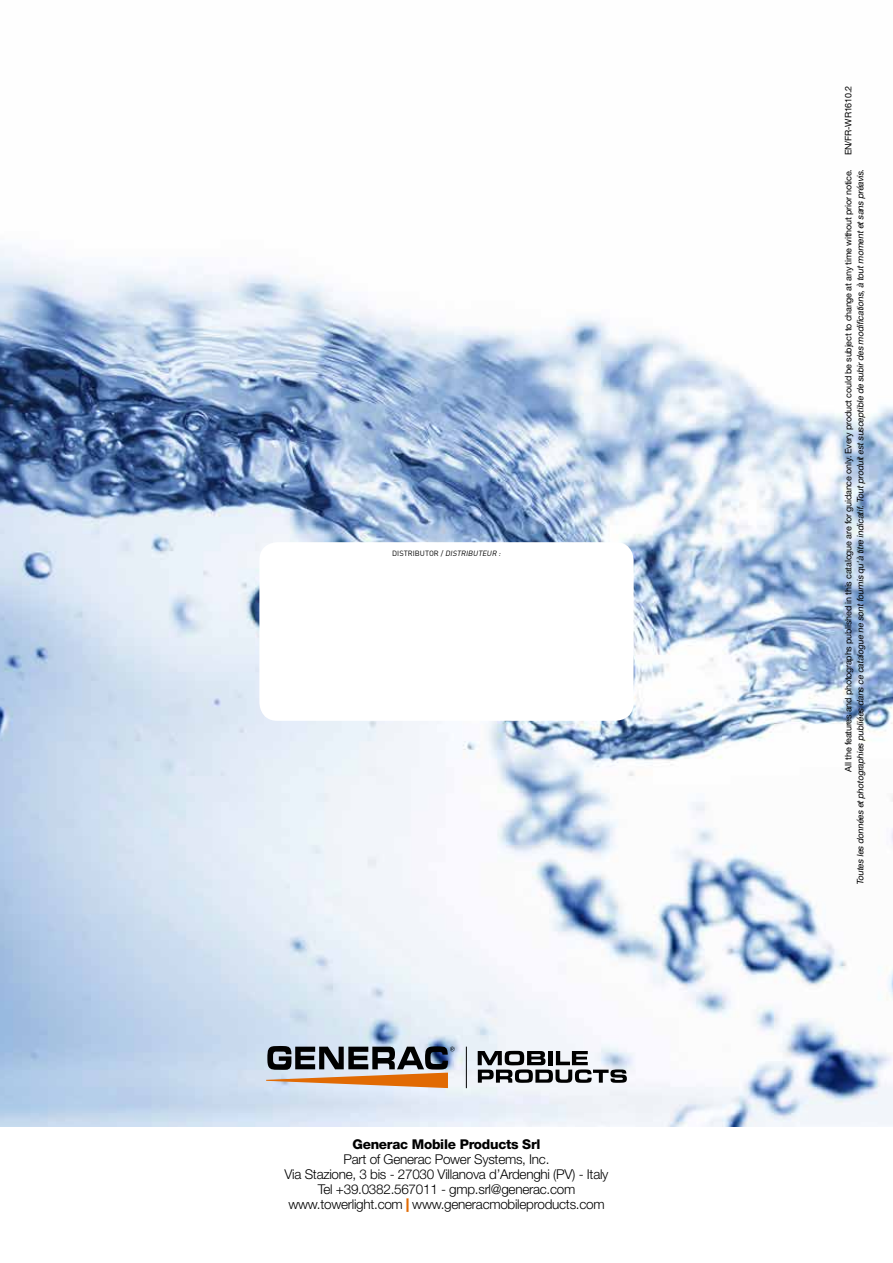
<style>
.page{position:relative;width:893px;height:1263px;background:#fff}
.page>*{position:absolute;margin:0;border:0;box-sizing:border-box;transform-origin:0 0}
.t1{font:300 13.5px/15px "Helvetica Neue LT Std";letter-spacing:-.02em;color:#000;text-align:center}
.t2{font:800 13.5px "Helvetica Neue LT Std";letter-spacing:-.02em;color:#000}
.t3{font:italic 9px "Helvetica Neue LTW1 G";color:#000}
.t4{font:9px "Helvetica Neue LTW1 G";letter-spacing:-.02em;color:#000}
.t5{font:italic 7.5px "DIN";color:#000}
.s1{font-style:normal}
.s2{font-family:"Helvetica Neue LTW1 G";font-weight:900;color:#e16a03}
</style>
<div class="page">
<img style="left:0;top:246px;width:893px;height:881px">
<svg style="left:478px;top:1051px;width:149px;height:32px"></svg>
<svg style="left:266px;top:1046px;width:189px;height:42px;background:#958479"></svg>
<hr style="left:466px;top:1047px;width:1px;height:41px;background:#000">
<div style="left:259px;top:542px;width:375px;height:179px;background:#fff;border-radius:18px"></div>
<p class="t5" style="left:392px;top:548px;width:112px"><span class="s1">D I ST R I B U TO R /</span> DISTRIBUTEUR :</p>
<p class="t2" style="left:352px;top:1136px;width:190px">Generac Mobile Products Srl</p>
<p class="t1" style="left:284px;top:1151px;width:326px">Part of Generac Power Systems, Inc.<br>Via Stazione, 3 bis - 27030 Villanova d’Ardenghi (PV) - Italy Tel +39.0382.567011 - gmp.srl@generac.com www.towerlight.com <span class="s2">|</span> www.generacmobileproducts.com</p>
<p class="t4" style="left:843px;top:155px;width:71px;rotate:-90deg">EN/FR-WR1610.2</p>
<p class="t4" style="left:843px;top:771px;width:604px;rotate:-90deg">All the features and photographs published in this catalogue are for guidance only. Every product could be subject to change at any time without prior notice.</p>
<p class="t3" style="left:855px;top:885px;width:719px;rotate:-90deg">Toutes les données etphotographies publiées dans ce catalogue ne sontfournis qu'à titre indicatif.Toutproduitestsusceptible de subirdes modifications,à toutmomentetsans préavis.</p>
</div>
